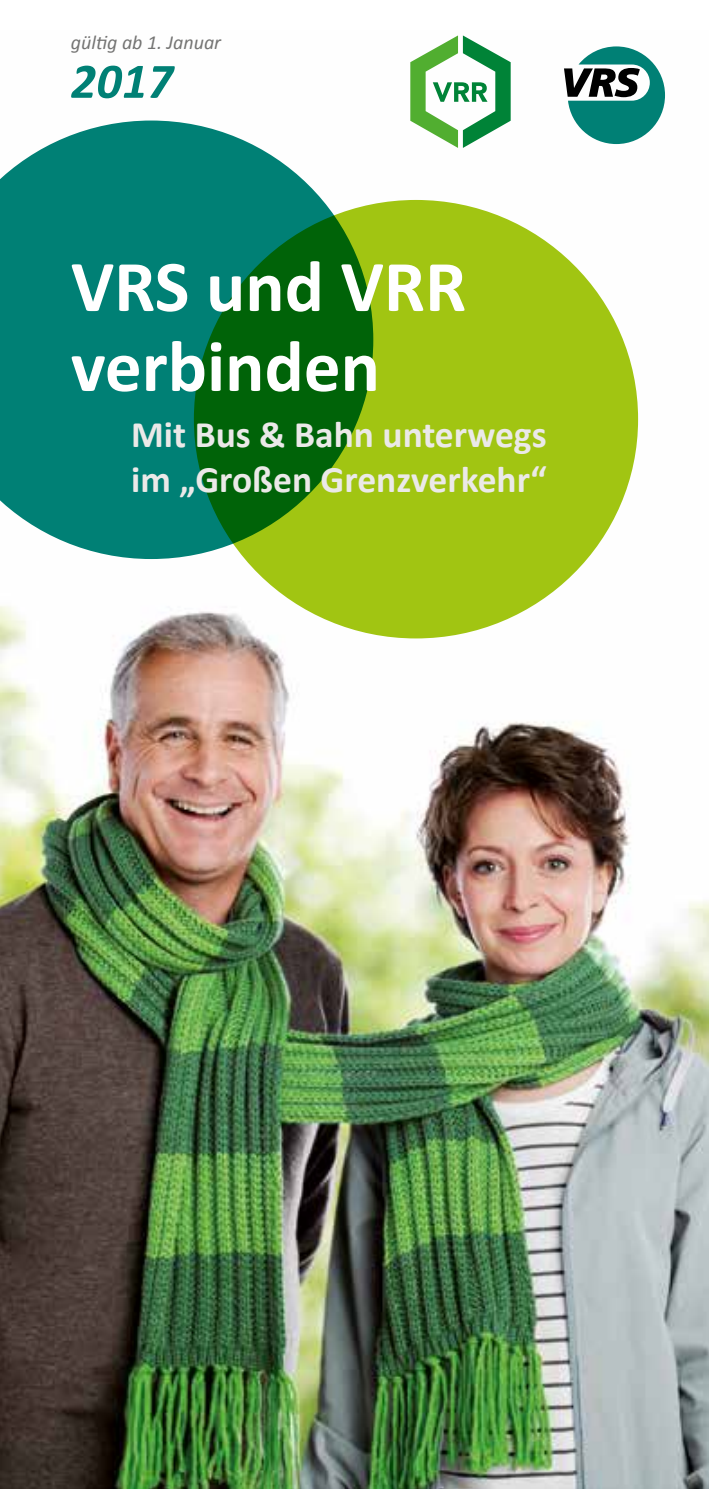
<style>
.page{position:relative;width:709px;height:1489px;background:#fff}
.page>*{position:absolute;margin:0;border:0;box-sizing:border-box;transform-origin:0 0}
.t1{font:700 73.25px/80px "Calibri";color:#fff}
.t2{font:italic 700 50px "Calibri";color:#008075}
.t3{font:700 37.5px/45px "Calibri";color:#ebe9e8}
.t4{font:italic 20px "Calibri";color:#747473}
</style>
<div class="page">
<img style="left:0;top:62px;width:709px;height:1426px">
<svg style="left:0;top:120px;width:373px;height:439px;fill:#008075"></svg>
<svg style="left:194px;top:200px;width:444px;height:438px;fill:#a1c512"></svg>
<svg style="left:410px;top:35px;width:100px;height:113px"></svg>
<svg style="left:564px;top:46px;width:101px;height:98px"></svg>
<p class="t4" style="left:71px;top:28px;width:152px">gültig ab 1. Januar</p>
<h2 class="t2" style="left:71px;top:49px;width:104px">2017</h2>
<h1 class="t1" style="left:71px;top:246px;width:397px">VRS und VRR verbinden</h1>
<p class="t3" style="left:131px;top:412px;width:417px">Mit Bus &amp; Bahn unterwegs im „Großen Grenzverkehr“</p>
</div>
